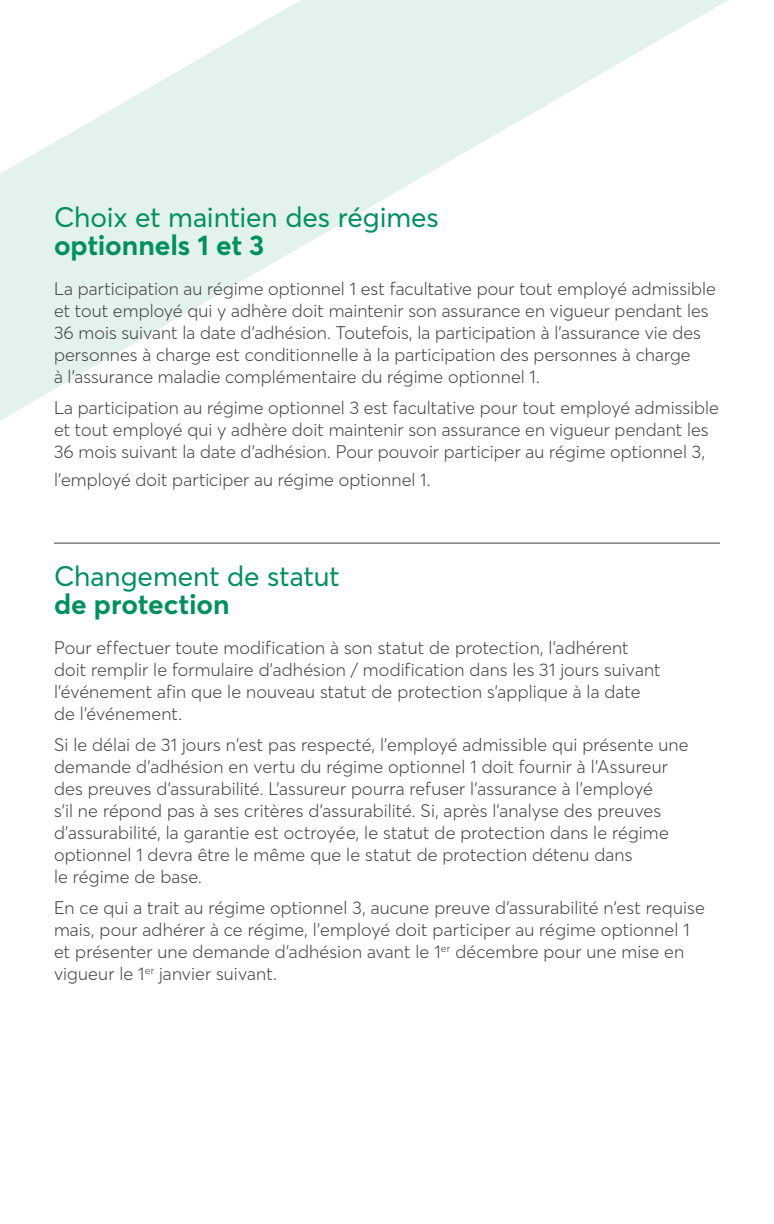
<style>
.page{position:relative;width:774px;height:1224px;background:#fff}
.page>*{position:absolute;margin:0;border:0;box-sizing:border-box;transform-origin:0 0}
.t1{font:28px "Desjardins Sans";color:#00905e}
.t2{font:700 28px "Desjardins Sans";color:#00905e}
.t3{font:300 18px/22px "Desjardins Sans";letter-spacing:.005em;color:#414042}
</style>
<div class="page">
<svg style="left:0;top:0;width:728px;height:421px"></svg>
<hr style="left:54px;top:543px;width:666px;height:1px;background:#414042">
<h1 class="t1" style="left:54px;top:200px;width:386px">Choix et maintien des régimes</h1>
<h1 class="t2" style="left:54px;top:228px;width:212px">optionnels 1 et 3</h1>
<p class="t3" style="left:54px;top:278px;width:663px">La participation au régime optionnel 1 est facultative pour tout employé admissible et tout employé qui y adhère doit maintenir son assurance en vigueur pendant les 36 mois suivant la date d’adhésion. Toutefois, la participation à l’assurance vie des personnes à charge est conditionnelle à la participation des personnes à charge<br>à l’assurance maladie complémentaire du régime optionnel 1.</p>
<p class="t3" style="left:54px;top:397px;width:666px">La participation au régime optionnel 3 est facultative pour tout employé admissible et tout employé qui y adhère doit maintenir son assurance en vigueur pendant les<br>36 mois suivant la date d’adhésion. Pour pouvoir participer au régime optionnel 3,</p>
<p class="t3" style="left:54px;top:469px;width:378px">l’employé doit participer au régime optionnel 1.</p>
<h1 class="t1" style="left:54px;top:559px;width:287px">Changement de statut</h1>
<h1 class="t2" style="left:54px;top:587px;width:177px">de protection</h1>
<p class="t3" style="left:54px;top:637px;width:608px">Pour effectuer toute modification à son statut de protection, l'adhérent doit remplir le formulaire d'adhésion / modification dans les 31 jours suivant l'événement afin que le nouveau statut de protection s'applique à la date de l'événement.</p>
<p class="t3" style="left:54px;top:734px;width:636px">Si le délai de 31 jours n'est pas respecté, l’employé admissible qui présente une demande d’adhésion en vertu du régime optionnel 1 doit fournir à l’Assureur des preuves d’assurabilité. L’assureur pourra refuser l’assurance à l’employé<br>s’il ne répond pas à ses critères d’assurabilité. Si, après l'analyse des preuves d'assurabilité, la garantie est octroyée, le statut de protection dans le régime optionnel 1 devra être le même que le statut de protection détenu dans<br>le régime de base.</p>
<p class="t3" style="left:54px;top:897px;width:652px">En ce qui a trait au régime optionnel 3, aucune preuve d’assurabilité n’est requise mais, pour adhérer à ce régime, l’employé doit participer au régime optionnel 1 et présenter une demande d’adhésion avant le 1<sup>er</sup> décembre pour une mise en vigueur le 1<sup>er</sup> janvier suivant.</p>
</div>
